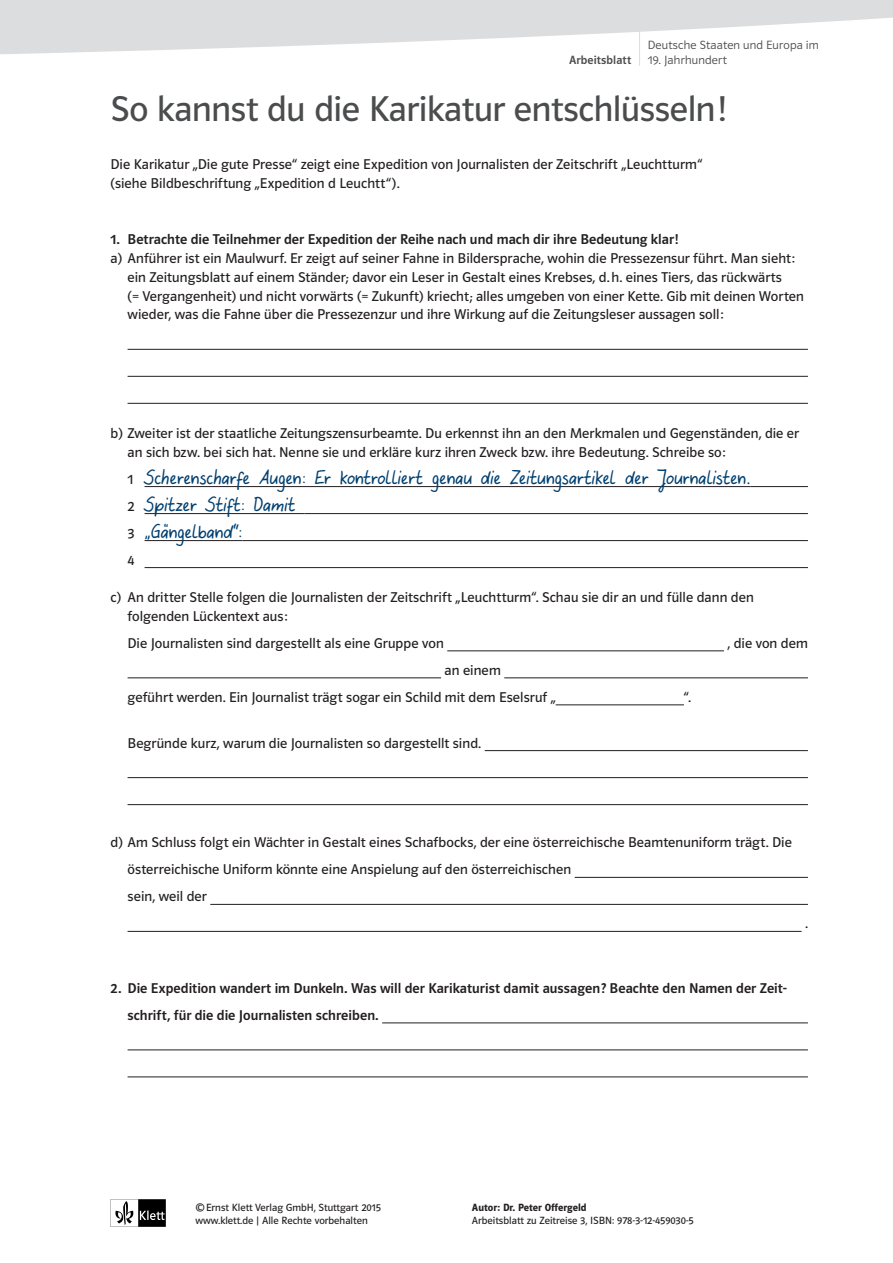
<style>
.page{position:relative;width:893px;height:1263px;background:#fff}
.page>*{position:absolute;margin:0;border:0;box-sizing:border-box;transform-origin:0 0}
.t1{font:36px "Polo ST11 K Buch";letter-spacing:-.01em;color:#4b4c4d}
.t2{font:21px/27px "TERRA2";letter-spacing:-.02em;color:#004071}
.t3{font:14.25px/18.8px "Polo ST11 K Buch";letter-spacing:.005em;color:#231f20}
.t4{font:14.25px/27px "Polo ST11 K Krftg";letter-spacing:.005em;color:#231f20}
.t5{font:12px "Polo ST11 K Leicht";letter-spacing:.015em;color:#4b4c4d}
.t6{font:12px "Polo ST11 K Krftg";letter-spacing:.01em;color:#4b4c4d}
.t7{font:10.5px/12.8px "Polo ST11 K Buch";color:#231f20}
.t8{font:10.5px "Polo ST11 K Hfett";color:#231f20}
.s1{font-family:"Polo ST11 K Buch";font-size:14.25px;color:#231f20}
</style>
<div class="page">
<svg style="left:111px;top:1199px;width:55px;height:28px"></svg>
<hr style="left:128px;top:349px;width:680px;height:1px;background:#231f20">
<hr style="left:128px;top:376px;width:680px;height:1px;background:#231f20">
<hr style="left:128px;top:403px;width:680px;height:1px;background:#231f20">
<hr style="left:145px;top:486px;width:606px;height:1px;background:#231f20">
<hr style="left:751px;top:486px;width:57px;height:1px;background:#231f20">
<hr style="left:145px;top:513px;width:160px;height:1px;background:#231f20">
<hr style="left:305px;top:513px;width:503px;height:1px;background:#231f20">
<hr style="left:145px;top:540px;width:98px;height:1px;background:#231f20">
<hr style="left:243px;top:540px;width:565px;height:1px;background:#231f20">
<hr style="left:145px;top:567px;width:663px;height:1px;background:#231f20">
<hr style="left:447px;top:650px;width:277px;height:1px;background:#231f20">
<hr style="left:128px;top:677px;width:313px;height:1px;background:#231f20">
<hr style="left:504px;top:677px;width:304px;height:1px;background:#231f20">
<hr style="left:556px;top:704px;width:128px;height:1px;background:#231f20">
<hr style="left:485px;top:750px;width:323px;height:1px;background:#231f20">
<hr style="left:128px;top:777px;width:680px;height:1px;background:#231f20">
<hr style="left:128px;top:804px;width:680px;height:1px;background:#231f20">
<hr style="left:575px;top:877px;width:233px;height:1px;background:#231f20">
<hr style="left:210px;top:904px;width:598px;height:1px;background:#231f20">
<hr style="left:128px;top:931px;width:674px;height:1px;background:#231f20">
<hr style="left:382px;top:1022px;width:426px;height:1px;background:#231f20">
<hr style="left:128px;top:1049px;width:680px;height:1px;background:#231f20">
<hr style="left:128px;top:1076px;width:680px;height:1px;background:#231f20">
<hr style="left:639px;top:0;width:1px;height:66px;background:#dcdddf">
<svg style="left:0;top:0;width:893px;height:55px;fill:#dcdddf"></svg>
<p class="t5" style="left:648px;top:38px;width:173px">Deutsche Staaten und Europa im</p>
<p class="t6" style="left:569px;top:53px;width:64px">Arbeitsblatt</p>
<p class="t5" style="left:648px;top:53px;width:81px">19. Jahrhundert</p>
<h1 class="t1" style="left:111px;top:89px;width:617px">So kannst du die Karikatur entschlüsseln!</h1>
<p class="t3" style="left:111px;top:155px;width:593px">Die Karikatur „Die gute Presse“ zeigt eine Expedition von Journalisten der Zeitschrift „Leuchtturm“ (siehe Bildbeschriftung „Expedition d Leuchtt“).</p>
<p class="t4" style="left:111px;top:226px;width:570px">1. Betrachte die Teilnehmer der Expedition der Reihe nach und mach dir ihre Bedeutung klar!</p>
<p class="t3" style="left:128px;top:249px;width:678px;text-indent:-17px">a) Anführer ist ein Maulwurf. Er zeigt auf seiner Fahne in Bildersprache, wohin die Pressezensur führt. Man sieht: ein Zeitungsblatt auf einem Ständer; davor ein Leser in Gestalt eines Krebses, d. h. eines Tiers, das rückwärts<br>(= Vergangenheit) und nicht vorwärts (= Zukunft) kriecht; alles umgeben von einer Kette. Gib mit deinen Worten wieder, was die Fahne über die Pressezenzur und ihre Wirkung auf die Zeitungsleser aussagen soll:</p>
<p class="t3" style="left:128px;top:424px;width:673px;text-indent:-17px">b) Zweiter ist der staatliche Zeitungszensurbeamte. Du erkennst ihn an den Merkmalen und Gegenständen, die er an sich bzw. bei sich hat. Nenne sie und erkläre kurz ihren Zweck bzw. ihre Bedeutung. Schreibe so:</p>
<h2 class="t2" style="left:128px;top:463px;width:625px"><span class="s1">1</span> Scherenscharfe Augen: Er kontrolliert genau die Zeitungsartikel der Journalisten.<br><span class="s1">2</span> Spitzer Stift: Damit<br><span class="s1">3</span> „Gängelband“:</h2>
<p class="t3" style="left:128px;top:551px;width:8px">4</p>
<p class="t3" style="left:128px;top:588px;width:628px;text-indent:-17px">c) An dritter Stelle folgen die Journalisten der Zeitschrift „Leuchtturm“. Schau sie dir an und fülle dann den folgenden Lückentext aus:</p>
<p class="t3" style="left:128px;top:634px;width:318px">Die Journalisten sind dargestellt als eine Gruppe von</p>
<p class="t3" style="left:727px;top:634px;width:82px">, die von dem</p>
<p class="t3" style="left:128px;top:657px;width:430px;line-height:27px;text-indent:317px">an einem<br>geführt werden. Ein Journalist trägt sogar ein Schild mit dem Eselsruf „</p>
<p class="t3" style="left:684px;top:688px;width:9px">“.</p>
<p class="t3" style="left:128px;top:734px;width:355px">Begründe kurz, warum die Journalisten so dargestellt sind.</p>
<p class="t3" style="left:128px;top:829px;width:666px;line-height:27px;text-indent:-17px">d) Am Schluss folgt ein Wächter in Gestalt eines Schafbocks, der eine österreichische Beamtenuniform trägt. Die österreichische Uniform könnte eine Anspielung auf den österreichischen<br>sein, weil der</p>
<p class="t3" style="left:805px;top:914px;width:4px">.</p>
<p class="t4" style="left:128px;top:975px;width:661px;text-indent:-17px">2. Die Expedition wandert im Dunkeln. Was will der Karikaturist damit aussagen? Beachte den Namen der Zeit&shy;schrift, für die die Journalisten schreiben.</p>
<p class="t7" style="left:196px;top:1201px;width:187px">© Ernst Klett Verlag GmbH, Stuttgart 2015 www.klett.de | Alle Rechte vorbehalten</p>
<p class="t8" style="left:472px;top:1201px;width:116px">Autor: Dr. Peter Offergeld</p>
<p class="t7" style="left:472px;top:1214px;width:223px">Arbeitsblatt zu Zeitreise 3, ISBN: 978-3-12-459030-5</p>
</div>
